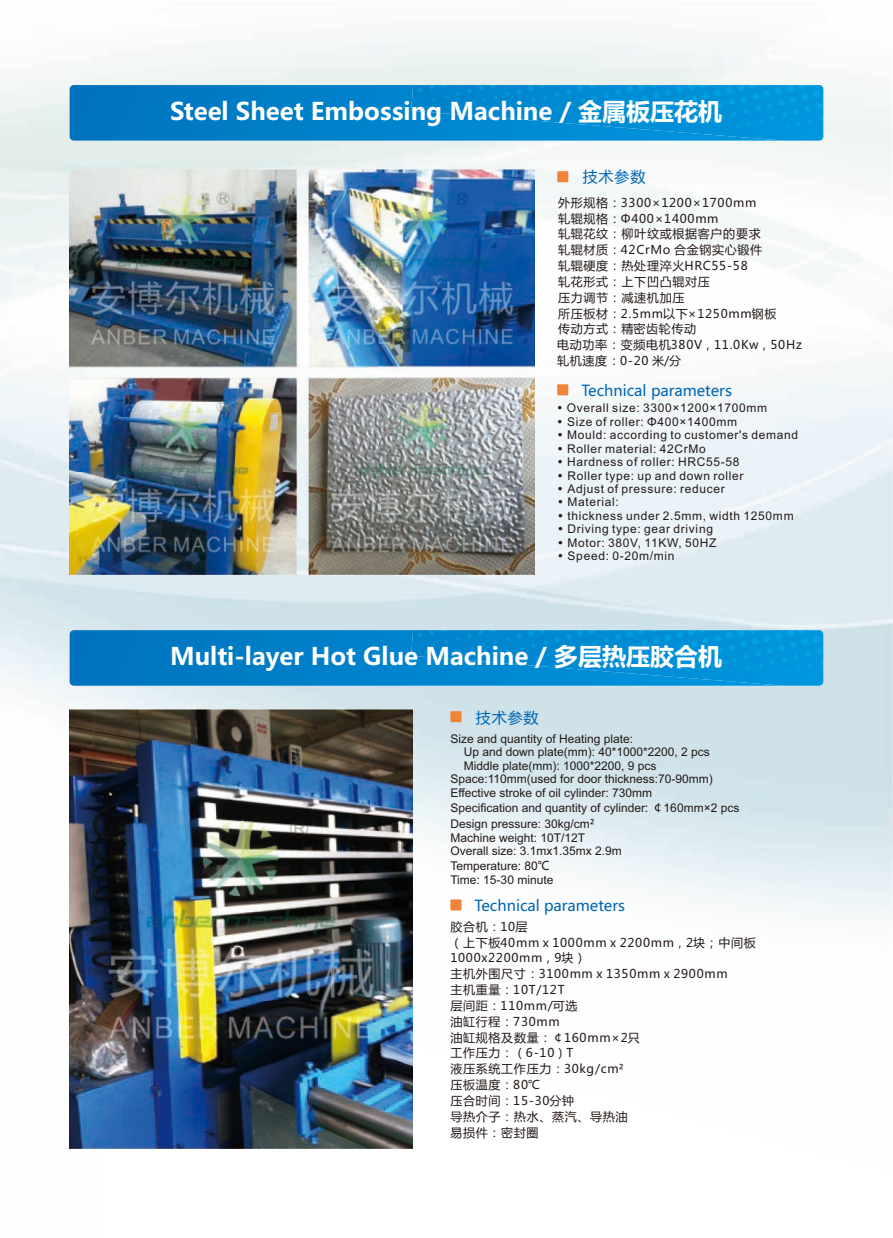
<style>
.page{position:relative;width:893px;height:1238px;background:#fff}
.page>*{position:absolute;margin:0;border:0;box-sizing:border-box;transform-origin:0 0}
.t1{font:700 24px "Microsoft Ya Hei";color:#fff}
.t2{font:15px "Microsoft Ya Hei";color:#0066b3}
.t3{font:12px/15.9px "Microsoft Ya Hei";letter-spacing:.06em;color:#231916}
.t4{font:12px/15.9px "Arial";color:#231916}
.t5{font:12px "Arial";letter-spacing:.055em;color:#231916}
.s1{font-family:"Microsoft Ya Hei"}
</style>
<div class="page">
<img style="left:0;top:215px;width:104px;height:934px">
<img style="left:526px;top:215px;width:367px;height:702px">
<img style="left:104px;top:574px;width:422px;height:179px">
<img style="left:368px;top:753px;width:158px;height:396px">
<img style="left:104px;top:1148px;width:264px;height:1px">
<svg style="left:70px;top:85px;width:341px;height:56px;background:#017cc5"></svg>
<img style="left:411px;top:85px;width:412px;height:56px">
<img style="left:70px;top:170px;width:465px;height:404px">
<div style="left:557px;top:171px;width:11px;height:11px;background:#f08438"></div>
<div style="left:557px;top:384px;width:11px;height:11px;background:#f08438"></div>
<svg style="left:70px;top:630px;width:341px;height:55px;background:#007bc5"></svg>
<img style="left:411px;top:630px;width:412px;height:55px">
<img style="left:70px;top:710px;width:343px;height:438px">
<div style="left:450px;top:711px;width:11px;height:11px;background:#f08438"></div>
<div style="left:450px;top:899px;width:11px;height:11px;background:#f08438"></div>
<h1 class="t1" style="left:170px;top:100px;width:553px">Steel Sheet Embossing Machine / 金属板压花机</h1>
<p class="t2" style="left:583px;top:170px;width:64px">技术参数</p>
<p class="t3" style="left:557px;top:195px;width:246px">外形规格：3300×1200×1700mm<br>轧辊规格：Φ400×1400mm<br>轧辊花纹：柳叶纹或根据客户的要求<br>轧辊材质：42CrMo 合金钢实心锻件<br>轧辊硬度：热处理淬火HRC55-58<br>轧花形式：上下凹凸辊对压<br>压力调节：减速机加压<br>所压板材：2.5mm以下×1250mm钢板<br>传动方式：精密齿轮传动<br>电动功率：变频电机380V，11.0Kw，50Hz轧机速度：0-20 米/分</p>
<p class="t2" style="left:581px;top:384px;width:152px">Technical parameters</p>
<p class="t5" style="left:557px;top:403px;width:211px">• Overall size: 3300×1200×1700mm</p>
<p class="t5" style="left:557px;top:417px;width:181px">• Size of roller: Φ400×1400mm</p>
<p class="t5" style="left:557px;top:430px;width:242px">• Mould: according to customer's demand</p>
<p class="t5" style="left:557px;top:444px;width:150px">• Roller material: 42CrMo</p>
<p class="t5" style="left:557px;top:457px;width:183px">• Hardness of roller: HRC55-58</p>
<p class="t5" style="left:558px;top:471px;width:187px">• Roller type: up and down roller</p>
<p class="t5" style="left:558px;top:484px;width:169px">• Adjust of pressure: reducer</p>
<p class="t5" style="left:558px;top:497px;width:63px">• Material:</p>
<p class="t5" style="left:558px;top:511px;width:237px">• thickness under 2.5mm, width 1250mm</p>
<p class="t5" style="left:558px;top:524px;width:157px">• Driving type: gear driving</p>
<p class="t5" style="left:558px;top:538px;width:160px">• Motor: 380V, 11KW, 50HZ</p>
<p class="t5" style="left:558px;top:551px;width:118px">• Speed: 0-20m/min</p>
<h1 class="t1" style="left:170px;top:645px;width:553px">Multi-layer Hot Glue Machine / 多层热压胶合机</h1>
<p class="t2" style="left:476px;top:710px;width:64px">技术参数</p>
<p class="t4" style="left:450px;top:731px;width:184px">Size and quantity of Heating plate:</p>
<p class="t4" style="left:464px;top:745px;width:248px">Up and down plate(mm): 40*1000*2200, 2 pcs</p>
<p class="t4" style="left:464px;top:758px;width:194px">Middle plate(mm): 1000*2200, 9 pcs</p>
<p class="t4" style="left:450px;top:772px;width:264px">Space:110mm(used for door thickness:70-90mm)</p>
<p class="t4" style="left:450px;top:785px;width:203px">Effective stroke of oil cylinder: 730mm</p>
<p class="t4" style="left:450px;top:800px;width:290px">Specification and quantity of cylinder<span class="s1">: ￠</span>160mm×2 pcs<br>Design pressure: 30kg/cm<span class="s1">²</span></p>
<p class="t4" style="left:450px;top:831px;width:173px;line-height:13.4px">Machine weight: 10T/12T<br>Overall size: 3.1mx1.35mx 2.9m</p>
<p class="t4" style="left:450px;top:860px;width:104px;line-height:14px">Temperature: 80<span class="s1">℃<br></span>Time: 15-30 minute</p>
<p class="t2" style="left:475px;top:899px;width:152px">Technical parameters</p>
<p class="t3" style="left:450px;top:919px;width:307px">胶合机：10层<br>（上下板40mm x 1000mm x 2200mm，2块；中间板<br>1000x2200mm，9块）<br>主机外围尺寸：3100mm x 1350mm x 2900mm<br>主机重量：10T/12T<br>层间距：110mm/可选<br>油缸行程：730mm<br>油缸规格及数量：￠160mm×2只<br>工作压力：（6-10）T<br>液压系统工作压力：30kg/cm²<br>压板温度：80℃<br>压合时间：15-30分钟<br>导热介子：热水、蒸汽、导热油<br>易损件：密封圈</p>
</div>
